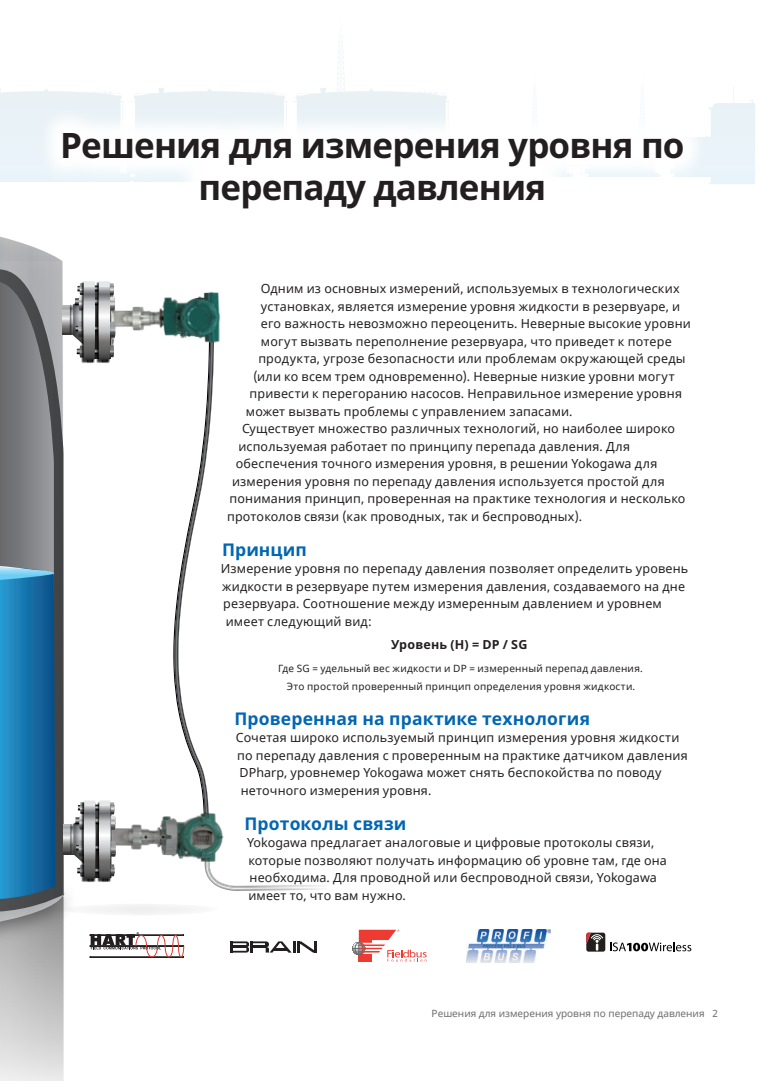
<style>
.page{position:relative;width:780px;height:1088px;background:#fff}
.page>*{position:absolute;margin:0;border:0;box-sizing:border-box;transform-origin:0 0}
.t1{font:700 35px/42px "Noto Sans";letter-spacing:-.025em;color:#231f20;text-align:center}
.t2{font:700 17.5px "Noto Sans";letter-spacing:.005em;color:#0166b3}
.t3{font:12.5px/17.5px "Noto Sans";letter-spacing:.015em;color:#231f20}
.t4{font:700 12.5px "Noto Sans";letter-spacing:.015em;color:#231f20}
.t5{font:10px/17.5px "Noto Sans";letter-spacing:.025em;color:#231f20;text-align:center}
.t6{font:10px "Noto Sans";color:#6c6d70}
</style>
<div class="page">
<svg style="left:207px;top:43px;width:134px;height:63px"></svg>
<svg style="left:0;top:236px;width:63px;height:33px"></svg>
<svg style="left:0;top:281px;width:321px;height:800px"></svg>
<div style="left:586px;top:932px;width:19px;height:19px;background:#231f1f;border-radius:2px"></div>
<svg style="left:586px;top:932px;width:17px;height:18px"></svg>
<svg style="left:610px;top:942px;width:81px;height:9px"></svg>
<img style="left:466px;top:929px;width:85px;height:33px">
<svg style="left:352px;top:929px;width:74px;height:32px"></svg>
<h1 class="t1" style="left:60px;top:125px;width:626px">Решения для измерения уровня по перепаду давления</h1>
<p class="t3" style="left:261px;top:280px;width:420px">Одним из основных измерений, используемых в технологических</p>
<p class="t3" style="left:261px;top:297px;width:421px">установках, является измерение уровня жидкости в резервуаре, и</p>
<p class="t3" style="left:261px;top:315px;width:431px">его важность невозможно переоценить. Неверные высокие уровни</p>
<p class="t3" style="left:261px;top:332px;width:412px">могут вызвать переполнение резервуара, что приведет к потере</p>
<p class="t3" style="left:258px;top:350px;width:429px">продукта, угрозе безопасности или проблемам окружающей среды</p>
<p class="t3" style="left:253px;top:367px;width:423px">(или ко всем трем одновременно). Неверные низкие уровни могут</p>
<p class="t3" style="left:249px;top:385px;width:434px">привести к перегоранию насосов. Неправильное измерение уровня</p>
<p class="t3" style="left:246px;top:402px;width:328px">может вызвать проблемы с управлением запасами.</p>
<p class="t3" style="left:242px;top:420px;width:434px">Существует множество различных технологий, но наиболее широко</p>
<p class="t3" style="left:238px;top:437px;width:393px">используемая работает по принципу перепада давления. Для</p>
<p class="t3" style="left:236px;top:455px;width:423px">обеспечения точного измерения уровня, в решении Yokogawa для</p>
<p class="t3" style="left:232px;top:472px;width:434px">измерения уровня по перепаду давления используется простой для</p>
<p class="t3" style="left:229px;top:490px;width:457px">понимания принцип, проверенная на практике технология и несколько</p>
<p class="t3" style="left:227px;top:507px;width:356px">протоколов связи (как проводных, так и беспроводных).</p>
<h2 class="t2" style="left:222px;top:537px;width:86px">Принцип</h2>
<p class="t3" style="left:221px;top:560px;width:469px">Измерение уровня по перепаду давления позволяет определить уровень</p>
<p class="t3" style="left:222px;top:577px;width:464px">жидкости в резервуаре путем измерения давления, создаваемого на дне</p>
<p class="t3" style="left:223px;top:595px;width:440px">резервуара. Соотношение между измеренным давлением и уровнем</p>
<p class="t3" style="left:226px;top:612px;width:147px">имеет следующий вид:</p>
<p class="t4" style="left:391px;top:636px;width:138px">Уровень (H) = DP / SG</p>
<p class="t5" style="left:278px;top:659px;width:366px">Где SG = удельный вес жидкости и DP = измеренный перепад давления.<br>Это простой проверенный принцип определения уровня жидкости.</p>
<h2 class="t2" style="left:234px;top:706px;width:357px">Проверенная на практике технология</h2>
<p class="t3" style="left:236px;top:729px;width:445px">Сочетая широко используемый принцип измерения уровня жидкости</p>
<p class="t3" style="left:237px;top:746px;width:452px">по перепаду давления с проверенным на практике датчиком давления</p>
<p class="t3" style="left:239px;top:764px;width:423px">DPharp, уровнемер Yokogawa может снять беспокойства по поводу</p>
<p class="t3" style="left:241px;top:781px;width:192px">неточного измерения уровня.</p>
<h2 class="t2" style="left:244px;top:811px;width:163px">Протоколы связи</h2>
<p class="t3" style="left:247px;top:834px;width:421px">Yokogawa предлагает аналоговые и цифровые протоколы связи, которые позволяют получать информацию об уровне там, где она необходима. Для проводной или беспроводной связи, Yokogawa имеет то, что вам нужно.</p>
<p class="t6" style="left:431px;top:1007px;width:288px">Решения для измерения уровня по перепаду давления 2</p>
</div>
